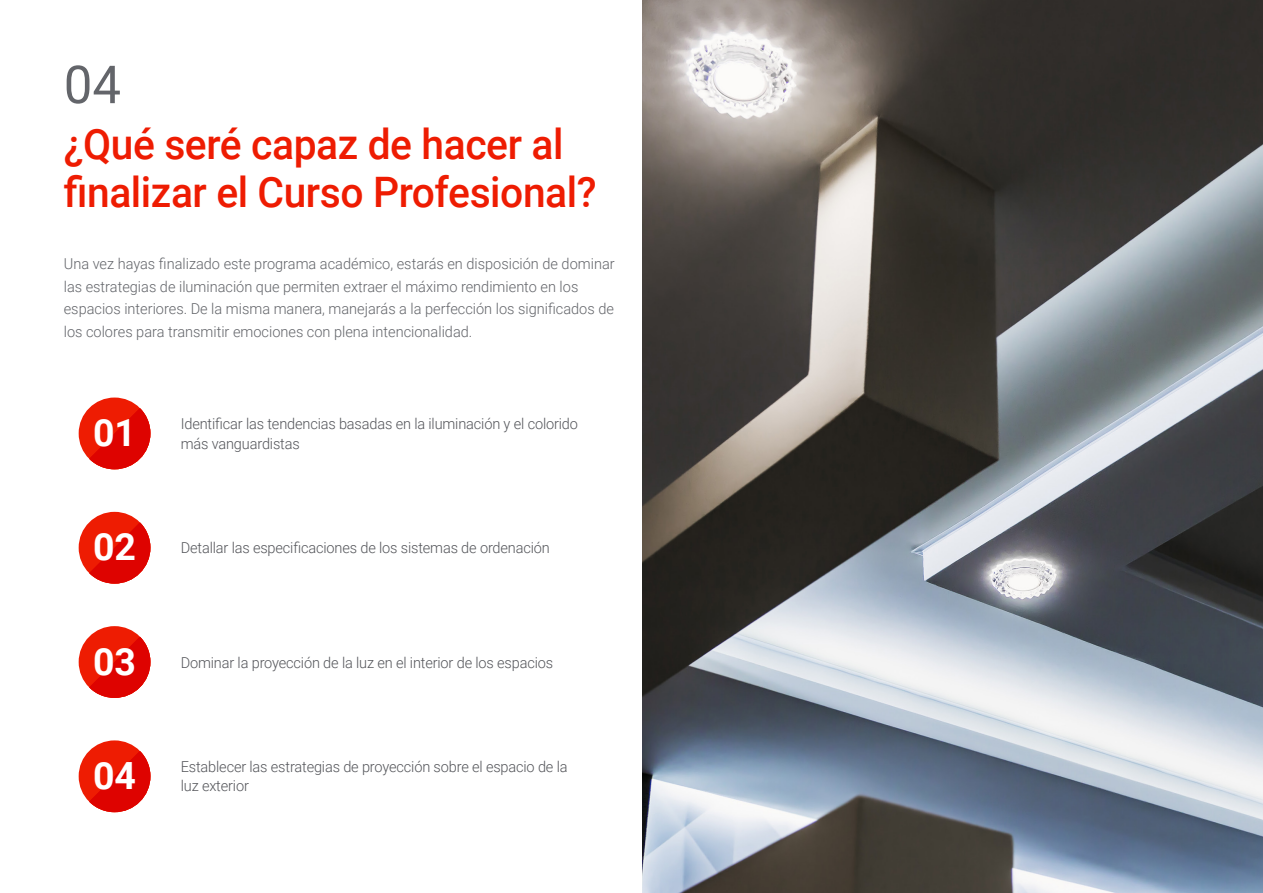
<style>
.page{position:relative;width:1263px;height:893px;background:#fff}
.page>*{position:absolute;margin:0;border:0;box-sizing:border-box;transform-origin:0 0}
.t1{font:52.5px "Roboto";color:#63656a}
.Portadilla{font:500 42px/48px "Roboto";letter-spacing:-.01em;color:#ee1c02}
.Texto{font:700 37.5px "Roboto";color:#fff}
.Texto-2{font:300 15px/22.5px "Roboto";color:#63656a}
.Texto-3{font:300 15px/19.5px "Roboto";letter-spacing:-.01em;color:#54555a}
</style>
<div class="page">
<div style="left:79px;top:512px;width:71px;height:72px;background:#ee1c02;border-radius:50%"></div>
<svg style="left:89px;top:522px;width:61px;height:62px"></svg>
<div style="left:79px;top:740px;width:71px;height:72px;background:#ee1c02;border-radius:50%"></div>
<svg style="left:89px;top:751px;width:61px;height:61px"></svg>
<div style="left:79px;top:626px;width:71px;height:72px;background:#ee1c02;border-radius:50%"></div>
<svg style="left:89px;top:637px;width:61px;height:61px"></svg>
<div style="left:79px;top:398px;width:71px;height:71px;background:#ee1c02;border-radius:50%"></div>
<svg style="left:89px;top:408px;width:61px;height:61px"></svg>
<img style="left:642px;top:0;width:621px;height:893px">
<p class="t1" style="left:64px;top:48px;width:59px">04</p>
<p class="Portadilla" style="left:64px;top:119px;width:534px">¿Qué seré capaz de hacer al finalizar el Curso Profesional?</p>
<p class="Texto-2" style="left:64px;top:252px;width:552px">Una vez hayas finalizado este programa académico, estarás en disposición de dominar las estrategias de iluminación que permiten extraer el máximo rendimiento en los espacios interiores. De la misma manera, manejarás a la perfección los significados de los colores para transmitir emociones con plena intencionalidad.</p>
<p class="Texto" style="left:93px;top:407px;width:45px">01</p>
<p class="Texto-3" style="left:181px;top:414px;width:399px">Identificar las tendencias basadas en la iluminación y el colorido</p>
<p class="Texto-3" style="left:181px;top:433px;width:121px">más vanguardistas</p>
<p class="Texto" style="left:93px;top:521px;width:45px">02</p>
<p class="Texto-3" style="left:181px;top:538px;width:371px">Detallar las especificaciones de los sistemas de ordenación</p>
<p class="Texto" style="left:93px;top:635px;width:45px">03</p>
<p class="Texto-3" style="left:181px;top:652px;width:374px">Dominar la proyección de la luz en el interior de los espacios</p>
<p class="Texto" style="left:93px;top:749px;width:45px">04</p>
<p class="Texto-3" style="left:181px;top:756px;width:388px">Establecer las estrategias de proyección sobre el espacio de la luz exterior</p>
</div>
